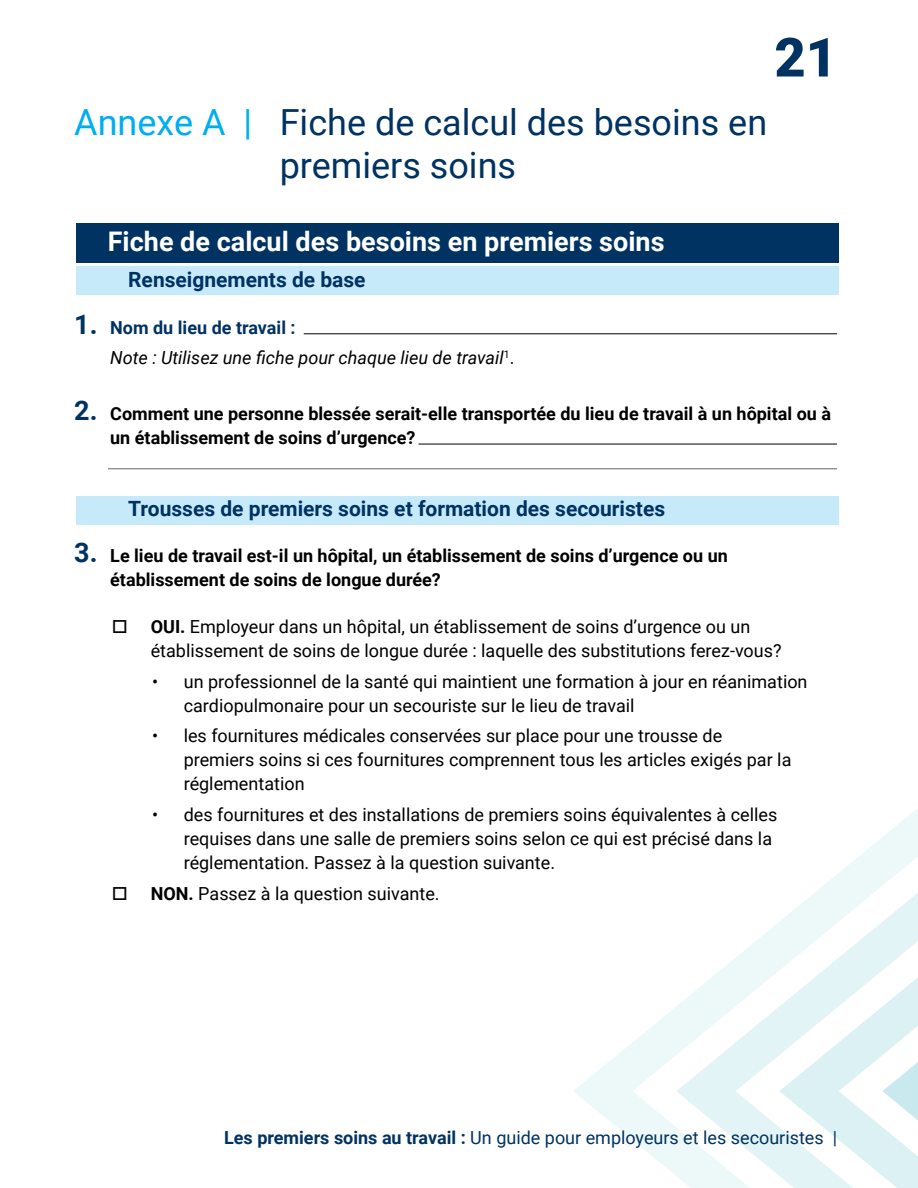
<style>
.page{position:relative;width:918px;height:1188px;background:#fff}
.page>*{position:absolute;margin:0;border:0;box-sizing:border-box;transform-origin:0 0}
.t1{font:900 54px "Roboto";color:#003262}
.Heading_1{font:36px/43.2px "Roboto";color:#003262}
.Heading-2{font:700 27px "Roboto";color:#fff}
.body_text_1{font:700 21px "Roboto";color:#003262}
.Bullets{font:18px/24px "Roboto";color:#000}
.Bullets-2{font:700 18px/24px "Roboto";color:#000}
.t2{font:18px "Roboto";color:#003262}
.Bullets-3{font:italic 18px "Roboto";color:#000}
.Bullets-4{font:700 18px "Roboto";color:#003262}
.s1{color:#00aeef}
.s2{font-size:27px}
.s3{font-style:normal}
.s4{font-size:27px;color:#003262}
.s5{font-weight:700}
</style>
<div class="page">
<svg style="left:574px;top:808px;width:344px;height:380px"></svg>
<div style="left:76px;top:496px;width:763px;height:28px;background:#c7eafb"></div>
<div style="left:76px;top:267px;width:763px;height:28px;background:#c7eafb"></div>
<div style="left:76px;top:223px;width:763px;height:40px;background:#003262"></div>
<hr style="left:304px;top:334px;width:533px;height:1px;background:#000">
<hr style="left:418px;top:444px;width:419px;height:1px;background:#000">
<hr style="left:108px;top:469px;width:729px;height:1px;background:#636466">
<h1 class="t1" style="left:774px;top:19px;width:64px">21</h1>
<h1 class="Heading_1" style="left:280px;top:99px;width:489px;text-indent:-205px"><span class="s1">Annexe A |</span> Fiche de calcul des besoins en premiers soins</h1>
<h2 class="Heading-2" style="left:108px;top:223px;width:558px">Fiche de calcul des besoins en premiers soins</h2>
<p class="body_text_1" style="left:128px;top:265px;width:239px">Renseignements de base</p>
<p class="Bullets-4" style="left:74px;top:315px;width:223px"><span class="s2">1.</span> Nom du lieu de travail :</p>
<p class="Bullets-3" style="left:110px;top:345px;width:406px">Note : Utilisez une fiche pour chaque lieu de travail<sup>1</sup><span class="s3">.</span></p>
<p class="Bullets-2" style="left:110px;top:401px;width:722px;text-indent:-36px"><span class="s4">2.</span> Comment une personne blessée serait-elle transportée du lieu de travail à un hôpital ou à un établissement de soins d’urgence?</p>
<p class="body_text_1" style="left:128px;top:494px;width:538px">Trousses de premiers soins et formation des secouristes</p>
<p class="Bullets-2" style="left:110px;top:543px;width:619px;text-indent:-36px"><span class="s4">3.</span> Le lieu de travail est-il un hôpital, un établissement de soins d’urgence ou un établissement de soins de longue durée?</p>
<p class="Bullets" style="left:151px;top:614px;width:632px;text-indent:-39px">□ <span class="s5">OUI.</span> Employeur dans un hôpital, un établissement de soins d’urgence ou un établissement de soins de longue durée : laquelle des substitutions ferez-vous?</p>
<p class="Bullets" style="left:184px;top:669px;width:625px;text-indent:-32px">• un professionnel de la santé qui maintient une formation à jour en réanimation cardiopulmonaire pour un secouriste sur le lieu de travail</p>
<p class="Bullets" style="left:184px;top:723px;width:609px;text-indent:-32px">• les fournitures médicales conservées sur place pour une trousse de premiers soins si ces fournitures comprennent tous les articles exigés par la réglementation</p>
<p class="Bullets" style="left:184px;top:802px;width:595px;text-indent:-32px">• des fournitures et des installations de premiers soins équivalentes à celles requises dans une salle de premiers soins selon ce qui est précisé dans la réglementation. Passez à la question suivante.</p>
<p class="Bullets" style="left:112px;top:881px;width:329px">□ <span class="s5">NON.</span> Passez à la question suivante.</p>
<p class="t2" style="left:224px;top:1125px;width:614px"><span class="s5">Les premiers soins au travail :</span> Un guide pour employeurs et les secouristes |</p>
</div>
